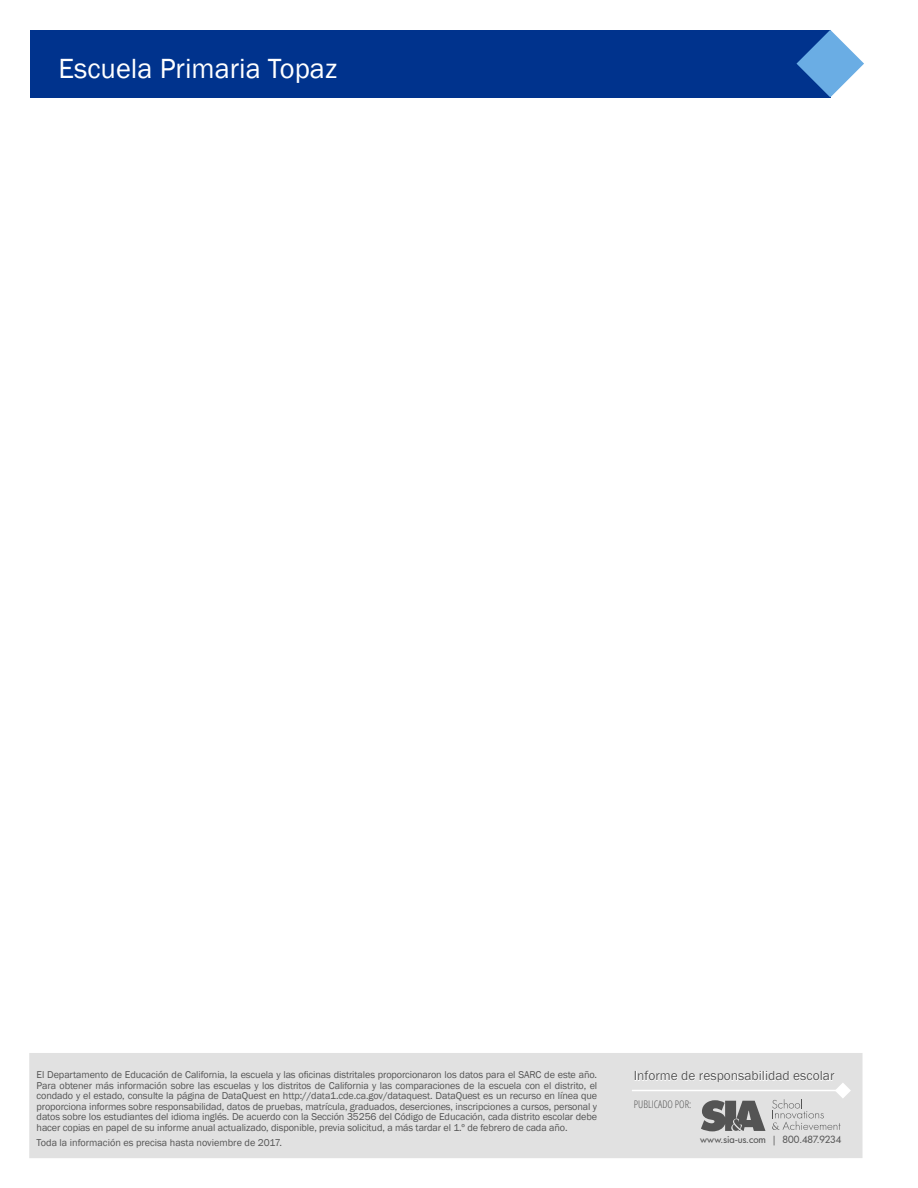
<style>
.page{position:relative;width:918px;height:1188px;background:#fff}
.page>*{position:absolute;margin:0;border:0;box-sizing:border-box;transform-origin:0 0}
.t1{font:28.5px "Franklin Gothic";color:#fff}
.t2{font:13.5px "Franklin Gothic";color:#545454}
.t3{font:300 condensed 10.5px "Open Sans";color:#545454}
.t4{font:10.2px/10.5px "Franklin Gothic";letter-spacing:-.01em;color:#545454;text-align:justify}
.t5{font:500 9.6px "Futura";letter-spacing:-.005em;color:#545454}
</style>
<div class="page">
<div style="left:29px;top:1053px;width:833px;height:105px;background:#e1e1e1"></div>
<hr style="left:632px;top:1090px;width:213px;height:1px;background:#fff">
<svg style="left:635px;top:1071px;width:216px;height:60px;background:#d2d2d2"></svg>
<div style="left:30px;top:30px;width:800px;height:67px;background:#00338d"></div>
<svg style="left:796px;top:30px;width:68px;height:67px"></svg>
<h1 class="t1" style="left:59px;top:51px;width:280px">Escuela Primaria Topaz</h1>
<p class="t4" style="left:37px;top:1070px;width:562px">El Departamento de Educación de California, la escuela y las oficinas distritales proporcionaron los datos para el SARC de este año.<br>Para obtener más información sobre las escuelas y los distritos de California y las comparaciones de la escuela con el distrito, el condado y el estado, consulte la página de DataQuest en http://data1.cde.ca.gov/dataquest. DataQuest es un recurso en línea que proporciona informes sobre responsabilidad, datos de pruebas, matrícula, graduados, deserciones, inscripciones a cursos, personal y datos sobre los estudiantes del idioma inglés. De acuerdo con la Sección 35256 del Código de Educación, cada distrito escolar debe hacer copias en papel de su informe anual actualizado, disponible, previa solicitud, a más tardar el 1.º de febrero de cada año.</p>
<p class="t4" style="left:37px;top:1137px;width:247px">Toda la información es precisa hasta noviembre de 2017.</p>
<h2 class="t2" style="left:634px;top:1067px;width:202px">Informe de responsabilidad escolar</h2>
<p class="t3" style="left:634px;top:1098px;width:59px">PUBLICADO POR:</p>
<p class="t5" style="left:700px;top:1133px;width:143px">www.sia-us.com | 800.487.9234</p>
</div>
